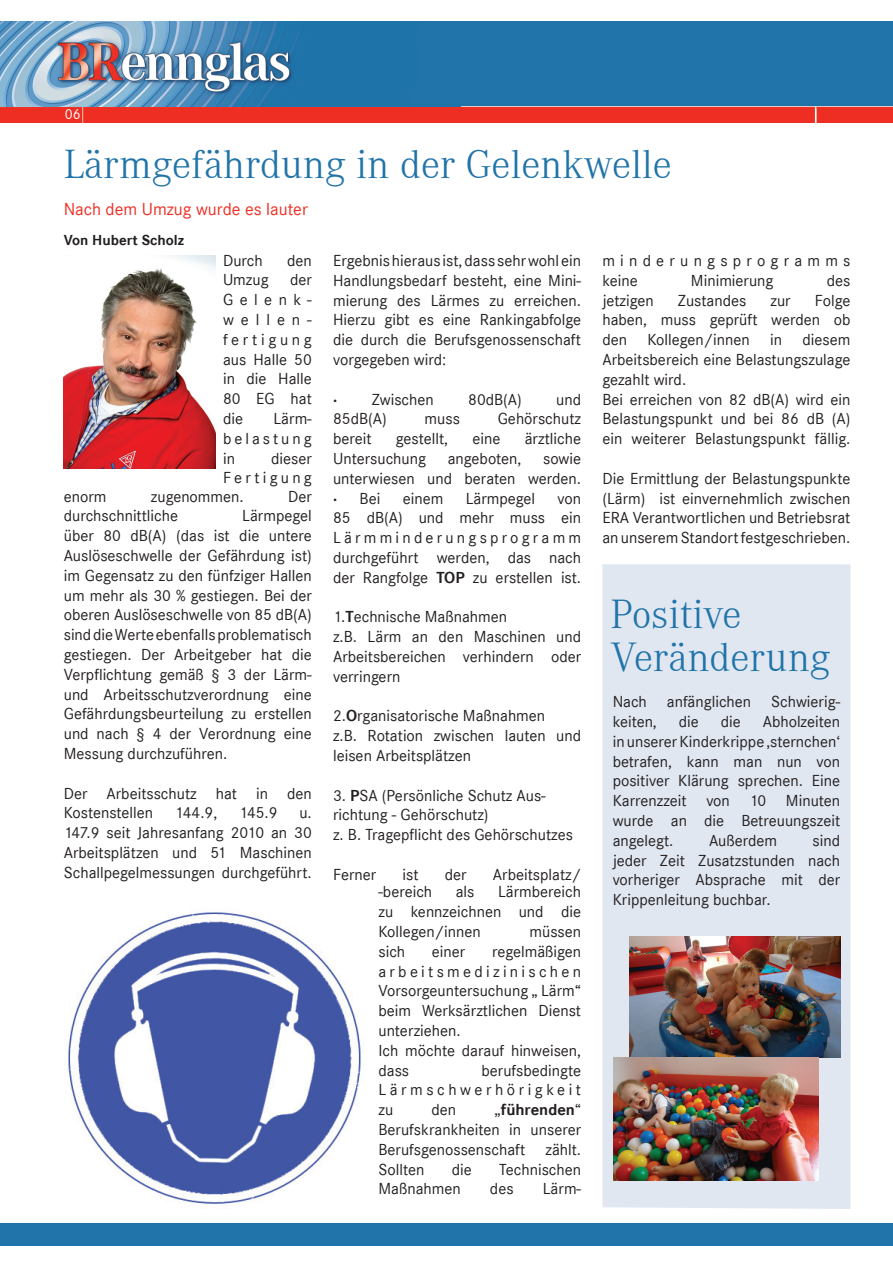
<style>
.page{position:relative;width:893px;height:1263px;background:#fff}
.page>*{position:absolute;margin:0;border:0;box-sizing:border-box;transform-origin:0 0}
.t1{font:300 42.3px/42.6px "Corporate A";color:#2074a9}
.t2{font:300 42px "Corporate A";color:#2074a9}
.t3{font:18px "Corporate S";color:#ee2e23}
.t4{font:16.5px/19.8px "Corporate S";color:#231f20;text-align:justify}
.t5{font:16.5px/19.8px "Corporate S";letter-spacing:.315em;color:#231f20}
.t6{font:16.5px/19.8px "Corporate S";letter-spacing:.195em;color:#231f20;text-align:right}
.t7{font:700 16.5px "Corporate S";color:#231f20}
.t8{font:700 15px "Corporate S";color:#231f20}
.t9{font:15px "Corporate S";color:#fff}
.s1{font-weight:700}
</style>
<div class="page">
<div style="left:0;top:1224px;width:893px;height:21px;background:#2074a9"></div>
<img style="left:0;top:21px;width:893px;height:102px">
<img style="left:0;top:21px;width:460px;height:85px">
<svg style="left:815px;top:107px;width:2px;height:16px"></svg>
<img style="left:64px;top:256px;width:152px;height:213px">
<div style="left:602px;top:564px;width:248px;height:645px;background:#e1e7f1"></div>
<img style="left:629px;top:937px;width:211px;height:120px">
<img style="left:614px;top:1057px;width:205px;height:124px">
<img style="left:68px;top:912px;width:293px;height:292px">
<p class="t9" style="left:65px;top:106px;width:17px">06</p>
<h2 class="t2" style="left:64px;top:141px;width:609px">Lärmgefährdung in der Gelenkwelle</h2>
<p class="t3" style="left:64px;top:199px;width:246px">Nach dem Umzug wurde es lauter</p>
<p class="t8" style="left:64px;top:232px;width:122px">Von Hubert Scholz</p>
<p class="t4" style="left:223px;top:250px;width:41px">Durch</p>
<p class="t4" style="left:287px;top:250px;width:26px">den</p>
<p class="t4" style="left:223px;top:270px;width:47px">Umzug</p>
<p class="t4" style="left:333px;top:251px;width:250px">Ergebnis hieraus ist, dass sehr wohl ein Handlungsbedarf besteht, eine Mini&shy;mierung des Lärmes zu erreichen.<br>Hierzu gibt es eine Rankingabfolge die durch die Berufsgenossenschaft vorgegeben wird:</p>
<p class="t7" style="left:333px;top:390px;width:6px">·</p>
<p class="t4" style="left:372px;top:389px;width:64px">Zwischen</p>
<p class="t4" style="left:468px;top:389px;width:55px">80dB(A)</p>
<p class="t4" style="left:556px;top:389px;width:26px">und</p>
<p class="t4" style="left:333px;top:409px;width:55px">85dB(A)</p>
<p class="t4" style="left:425px;top:409px;width:37px">muss</p>
<p class="t4" style="left:498px;top:409px;width:85px">Gehörschutz</p>
<p class="t4" style="left:333px;top:429px;width:40px">bereit</p>
<p class="t4" style="left:396px;top:429px;width:54px">gestellt,</p>
<p class="t4" style="left:472px;top:429px;width:29px">eine</p>
<p class="t4" style="left:525px;top:429px;width:58px">ärztliche</p>
<p class="t4" style="left:333px;top:449px;width:94px">Untersuchung</p>
<p class="t4" style="left:448px;top:449px;width:75px">angeboten,</p>
<p class="t5" style="left:602px;top:251px;width:249px">minderungsprogramms keine</p>
<p class="t4" style="left:223px;top:270px;width:90px;text-indent:67px">der Gelenk&shy;wellen&shy;fertigung aus Halle 50 in die Halle 80 EG hat die</p>
<p class="t4" style="left:691px;top:270px;width:84px">Minimierung</p>
<p class="t4" style="left:827px;top:270px;width:25px">des</p>
<p class="t4" style="left:602px;top:290px;width:53px">jetzigen</p>
<p class="t4" style="left:678px;top:290px;width:70px">Zustandes</p>
<p class="t4" style="left:770px;top:290px;width:22px">zur</p>
<p class="t4" style="left:602px;top:290px;width:250px;text-align:left;text-indent:212px">Folge haben, muss geprüft werden ob den Kollegen/innen in diesem<br>Arbeitsbereich eine Belastungszulage gezahlt wird.<br>Bei erreichen von 82 dB(A) wird ein<br>Belastungspunkt und bei 86 dB (A) ein weiterer Belastungspunkt fällig.</p>
<p class="t4" style="left:602px;top:468px;width:250px">Die Ermittlung der Belastungspunkte (Lärm) ist einvernehmlich zwischen ERA Verantwortlichen und Betriebsrat an unserem Standort festgeschrieben.</p>
<p class="t4" style="left:223px;top:409px;width:90px;text-indent:50px">Lärm&shy;belastung in</p>
<p class="t6" style="left:223px;top:448px;width:90px">dieser<br>Fertigung</p>
<p class="t4" style="left:333px;top:449px;width:250px;text-align:right">sowie<br>unterwiesen und beraten werden.</p>
<p class="t7" style="left:333px;top:489px;width:6px">·</p>
<p class="t4" style="left:360px;top:488px;width:22px">Bei</p>
<p class="t4" style="left:403px;top:488px;width:42px">einem</p>
<p class="t4" style="left:466px;top:488px;width:71px">Lärmpegel</p>
<p class="t4" style="left:64px;top:486px;width:44px">enorm</p>
<p class="t4" style="left:151px;top:486px;width:94px">zugenommen.</p>
<p class="t4" style="left:288px;top:486px;width:25px">Der</p>
<p class="t4" style="left:64px;top:506px;width:116px">durchschnittliche</p>
<p class="t4" style="left:333px;top:488px;width:250px;text-indent:224px">von 85 dB(A) und mehr muss ein Lärmminderungsprogramm durchgeführt werden, das nach der Rangfolge <span class="s1">TOP</span> zu erstellen ist.</p>
<p class="t4" style="left:333px;top:607px;width:250px;text-align:left">1.<span class="s1">T</span>echnische Maßnahmen<br>z.B. Lärm an den Maschinen und<br>Arbeitsbereichen verhindern oder verringern</p>
<p class="t4" style="left:333px;top:706px;width:250px;text-align:left">2.<span class="s1">O</span>rganisatorische Maßnahmen<br>z.B. Rotation zwischen lauten und leisen Arbeitsplätzen</p>
<p class="t4" style="left:333px;top:785px;width:241px;text-align:left">3. <span class="s1">P</span>SA (Persönliche Schutz Aus&shy;richtung - Gehörschutz)<br>z. B. Tragepflicht des Gehörschutzes</p>
<p class="t4" style="left:333px;top:864px;width:45px">Ferner</p>
<p class="t4" style="left:403px;top:864px;width:17px">ist</p>
<p class="t4" style="left:445px;top:864px;width:23px">der</p>
<p class="t4" style="left:493px;top:864px;width:90px">Arbeitsplatz/</p>
<p class="t4" style="left:378px;top:882px;width:55px">-bereich</p>
<p class="t4" style="left:456px;top:882px;width:20px">als</p>
<p class="t4" style="left:64px;top:506px;width:250px;text-indent:178px">Lärmpegel über 80 dB(A) (das ist die untere Auslöseschwelle der Gefährdung ist) im Gegensatz zu den fünfziger Hallen um mehr als 30 % gestiegen. Bei der oberen Auslöseschwelle von 85 dB(A) sind die Werte ebenfalls problematisch gestiegen. Der Arbeitgeber hat die Verpflichtung gemäß § 3 der Lärm&shy;und Arbeitsschutzverordnung eine Gefährdungsbeurteilung zu erstellen und nach § 4 der Verordnung eine Messung durchzuführen.</p>
<p class="t4" style="left:64px;top:783px;width:250px">Der Arbeitsschutz hat in den<br>Kostenstellen</p>
<h1 class="t1" style="left:611px;top:594px;width:221px">Positive<br>Veränderung</h1>
<p class="t4" style="left:613px;top:692px;width:229px">Nach anfänglichen Schwierig&shy;keiten,</p>
<p class="t4" style="left:613px;top:712px;width:229px;text-indent:150px">Abholzeiten in unserer Kinderkrippe ‚sternchen‘ betrafen, kann man nun von positiver Klärung sprechen. Eine Karrenzzeit von 10 Minuten wurde an die Betreuungszeit angelegt.</p>
<p class="t4" style="left:679px;top:712px;width:22px">die</p>
<p class="t4" style="left:721px;top:712px;width:22px">die</p>
<p class="t4" style="left:175px;top:803px;width:44px">144.9,</p>
<p class="t4" style="left:239px;top:803px;width:40px">145.9</p>
<p class="t4" style="left:64px;top:803px;width:250px;text-indent:236px">u.<br>147.9 seit Jahresanfang 2010 an 30<br>Arbeitsplätzen und 51 Maschinen Schallpegelmessungen durchgeführt.</p>
<p class="t4" style="left:613px;top:830px;width:229px;text-indent:200px">sind jeder Zeit Zusatzstunden nach vorheriger Absprache mit der Krippenleitung buchbar.</p>
<p class="t4" style="left:709px;top:830px;width:70px">Außerdem</p>
<p class="t4" style="left:378px;top:882px;width:204px;text-indent:120px">Lärmbereich zu kennzeichnen und die Kollegen/innen</p>
<p class="t4" style="left:529px;top:922px;width:53px">müssen</p>
<p class="t4" style="left:378px;top:941px;width:204px;text-align:left;text-indent:114px">regelmäßigen arbeitsmedizinischen<br>Vorsorgeuntersuchung „ Lärm“ beim Werksärztlichen Dienst unterziehen.<br>Ich möchte darauf hinweisen, dass</p>
<p class="t4" style="left:378px;top:941px;width:28px">sich</p>
<p class="t4" style="left:432px;top:941px;width:35px">einer</p>
<p class="t4" style="left:378px;top:1060px;width:204px;text-indent:103px">berufsbedingte Lärmschwerhörigkeit zu</p>
<p class="t4" style="left:378px;top:1100px;width:204px;text-indent:116px">„<span class="s1">führenden</span>“ Berufskrankheiten in unserer Berufsgenossenschaft zählt.<br>Sollten</p>
<p class="t4" style="left:431px;top:1100px;width:26px">den</p>
<p class="t4" style="left:452px;top:1159px;width:22px">die</p>
<p class="t4" style="left:499px;top:1159px;width:83px">Technischen</p>
<p class="t4" style="left:378px;top:1179px;width:84px">Maßnahmen</p>
<p class="t4" style="left:490px;top:1179px;width:25px">des</p>
<p class="t4" style="left:543px;top:1179px;width:40px">Lärm-</p>
</div>
